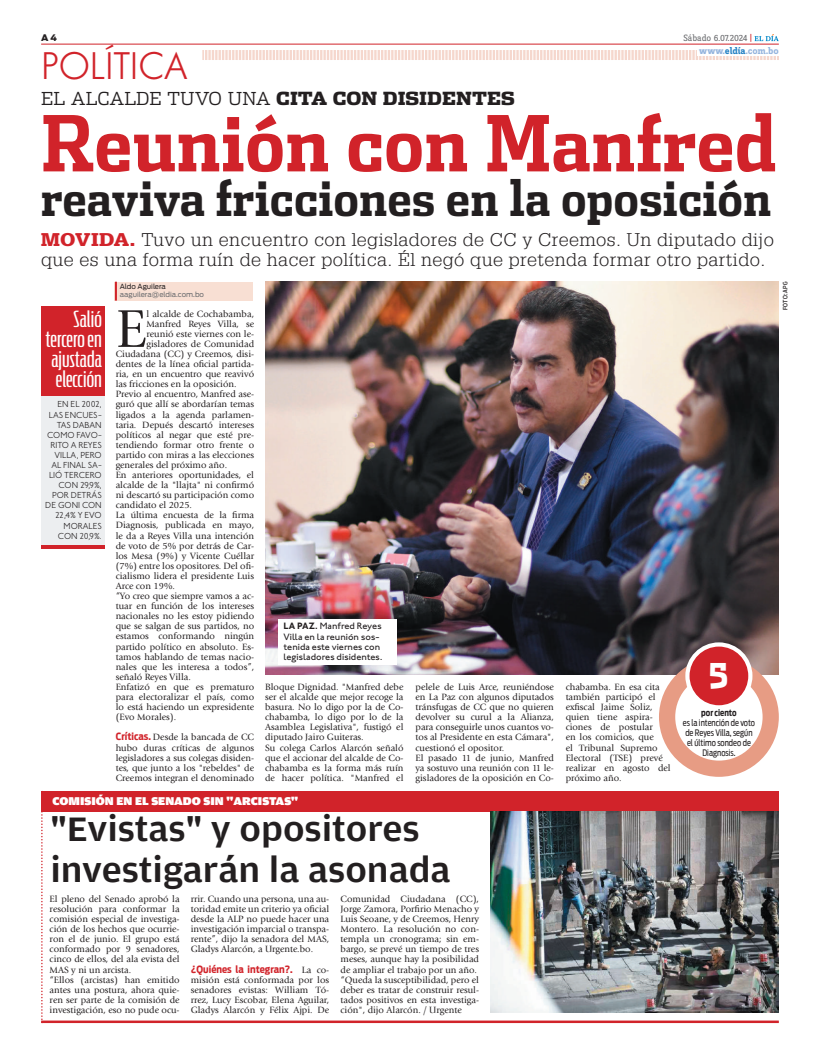
<style>
.page{position:relative;width:820px;height:1056px;background:#fff}
.page>*{position:absolute;margin:0;border:0;box-sizing:border-box;transform-origin:0 0}
.t1{font:700 77px "Dispatch Cond";color:#d1232a}
.t2{font:55.4px "Giovanni";color:#231f20}
.t3{font:700 49px "Dispatch Cond";color:#231f20}
.t4{font:500 36px/40.4px "Amplitude Wide";color:#231f20}
.t5{font:35px "Cg Futura Maxi Lt";color:#d1232a}
.t6{font:900 34px "Dispatch";color:#fff;scale:.8 1}
.t7{font:300 22px/20.2px "Antenna Comp";color:#fff;text-align:right;scale:1.4 1}
.t8{font:300 18px/20.2px "Glypha";letter-spacing:.02em;color:#231f20;scale:1.1 1}
.t9{font:900 18px "Dispatch";color:#231f20}
.t10{font:900 12px "Amplitude Wide";color:#fff}
.t11{font:700 10px "Antenna Cond";color:#d1232a}
.t12{font:700 10px "Zine Slab Dis";color:#95b5de}
.t13{font:9.5px/10.1px "Giovanni";color:#231f20}
.t14{font:500 9.5px/10.1px "Johnston ITC";color:#231f20}
.t15{font:9.5px "Zine Slab Dis";letter-spacing:-.01em;color:#6c6d70}
.t16{font:300 9px/10.1px "Johnston ITC";letter-spacing:-.005em;color:#231f20;text-align:right}
.t17{font:9px/10px "Antenna Cond";color:#231f20;text-align:center;scale:.9 1}
.t18{font:700 9px "Antenna Cond";color:#231f20;scale:.9 1}
.t19{font:900 9px "Antenna";color:#231f20}
.t20{font:7px "Antenna";color:#6c6d70}
.t21{font:7px "Antenna";letter-spacing:-.01em;color:#231f20}
.t22{font:500 6px "Antenna Cond";letter-spacing:.015em;color:#231f20}
.s1{font-weight:300}
.s2{color:#d1232a}
.s3{color:#2783c5}
.s4{font-weight:900;color:#d1232a}
.s5{font-family:"Antenna Cond";font-weight:700;font-size:10px;color:#d1232a}
.s6{font-weight:700}
.s7{font-family:"Giovanni";font-weight:400;font-size:9.5px;color:#231f20}
</style>
<div class="page">
<div style="left:41px;top:791px;width:737px;height:20px;background:#d1232a"></div>
<img style="left:490px;top:811px;width:288px;height:201px">
<hr style="left:41px;top:1020px;width:737px;height:3px;background:#d1232a">
<svg style="left:41px;top:811px;width:2px;height:211px"></svg>
<div style="left:115px;top:282px;width:138px;height:19px;background:#f8dfd3"></div>
<svg style="left:115px;top:282px;width:2px;height:19px"></svg>
<img style="left:265px;top:282px;width:513px;height:393px">
<div style="left:658px;top:657px;width:120px;height:120px;background:#e79c84;border-radius:50%"></div>
<div style="left:675px;top:673px;width:87px;height:88px;background:#fff;border-radius:50%"></div>
<div style="left:687px;top:644px;width:63px;height:63px;background:#d1232a;border-radius:50%"></div>
<div style="left:685px;top:642px;width:67px;height:67px;border:4px solid #fff;border-radius:50%"></div>
<div style="left:41px;top:377px;width:64px;height:170px;background:#eceef0"></div>
<div style="left:41px;top:306px;width:64px;height:90px;background:#d1232a"></div>
<hr style="left:41px;top:545px;width:64px;height:4px;background:#d1232a">
<div style="left:278px;top:619px;width:118px;height:46px;background:#fff"></div>
<svg style="left:202px;top:50px;width:576px;height:10px"></svg>
<hr style="left:41px;top:44px;width:737px;height:1px;background:#d1232a">
<div style="left:696px;top:46px;width:82px;height:9px;background:#fff"></div>
<svg style="left:754px;top:34px;width:24px;height:7px"></svg>
<p class="t19" style="left:41px;top:32px;width:17px">A 4</p>
<h3 class="t5" style="left:41px;top:45px;width:148px">POLÍTICA</h3>
<h3 class="t9" style="left:41px;top:85px;width:475px"><span class="s1">EL ALCALDE TUVO UNA</span> CITA CON DISIDENTES</h3>
<p class="t15" style="left:683px;top:34px;width:70px">Sábado 6.07.2024 <span class="s2">|</span></p>
<p class="t12" style="left:699px;top:45px;width:81px">www.<span class="s3">eldía</span>.com.bo</p>
<h1 class="t1" style="left:41px;top:95px;width:736px">Reunión con Manfred</h1>
<h3 class="t3" style="left:41px;top:167px;width:731px">reaviva fricciones en la oposición</h3>
<h3 class="t8" style="left:41px;top:229px;width:667px"><span class="s4">MOVIDA.</span> Tuvo un encuentro con legisladores de CC y Creemos. Un diputado dijo que es una forma ruín de hacer política. Él negó que pretenda formar otro partido.</h3>
<h3 class="t7" style="left:46px;top:309px;width:42px">Salió tercero en ajustada elección</h3>
<p class="t16" style="left:45px;top:399px;width:58px">EN EL 2002,<br>LAS ENCUES-<br>TAS DABAN<br>COMO FAVO-<br>RITO A REYES<br>VILLA, PERO<br>AL FINAL SA-<br>LIÓ TERCERO<br>CON 29,9%,<br>POR DETRÁS<br>DE GONI CON<br>22,4% Y EVO<br>MORALES<br>CON 20,9%.</p>
<p class="t21" style="left:120px;top:283px;width:48px">Aldo Aguilera</p>
<p class="t20" style="left:120px;top:291px;width:86px">aaguilera@eldia.com.bo</p>
<h2 class="t2" style="left:116px;top:298px;width:32px">E</h2>
<p class="t13" style="left:146px;top:309px;width:109px">l alcalde de Cochabamba,</p>
<p class="t13" style="left:146px;top:319px;width:109px">Manfred Reyes Villa, se</p>
<p class="t13" style="left:146px;top:329px;width:109px">reunió este viernes con le-</p>
<p class="t13" style="left:146px;top:339px;width:109px">gisladores de Comunidad</p>
<p class="t13" style="left:116px;top:349px;width:140px">Ciudadana (CC) y Creemos, disi-</p>
<p class="t13" style="left:116px;top:359px;width:140px">dentes de la línea oficial partida-</p>
<p class="t13" style="left:116px;top:369px;width:140px">ria, en un encuentro que reavivó</p>
<p class="t13" style="left:116px;top:379px;width:122px">las fricciones en la oposición.</p>
<p class="t13" style="left:116px;top:389px;width:140px">Previo al encuentro, Manfred ase-</p>
<p class="t13" style="left:116px;top:399px;width:140px">guró que allí se abordarían temas</p>
<p class="t13" style="left:116px;top:409px;width:140px">ligados a la agenda parlamen-</p>
<p class="t13" style="left:116px;top:420px;width:140px">taria. Depués descartó intereses</p>
<p class="t13" style="left:116px;top:430px;width:140px">políticos al negar que esté pre-</p>
<p class="t13" style="left:116px;top:440px;width:140px">tendiendo formar otro frente o</p>
<p class="t13" style="left:116px;top:450px;width:140px">partido con miras a las elecciones</p>
<p class="t13" style="left:116px;top:460px;width:113px">generales del próximo año.</p>
<p class="t13" style="left:116px;top:470px;width:140px">En anteriores oportunidades, el</p>
<p class="t13" style="left:116px;top:480px;width:140px">alcalde de la "llajta" ni confirmó</p>
<p class="t13" style="left:116px;top:490px;width:140px">ni descartó su participación como</p>
<p class="t13" style="left:116px;top:500px;width:78px">candidato el 2025.</p>
<p class="t13" style="left:116px;top:510px;width:140px">La última encuesta de la firma</p>
<p class="t13" style="left:116px;top:520px;width:140px">Diagnosis, publicada en mayo,</p>
<p class="t13" style="left:116px;top:530px;width:140px">le da a Reyes Villa una intención</p>
<p class="t13" style="left:116px;top:541px;width:140px">de voto de 5% por detrás de Car-</p>
<p class="t13" style="left:116px;top:551px;width:140px">los Mesa (9%) y Vicente Cuéllar</p>
<p class="t13" style="left:116px;top:561px;width:140px">(7%) entre los opositores. Del ofi-</p>
<p class="t13" style="left:116px;top:571px;width:140px">cialismo lidera el presidente Luis</p>
<p class="t13" style="left:116px;top:581px;width:61px">Arce con 19%.</p>
<p class="t13" style="left:116px;top:591px;width:140px">“Yo creo que siempre vamos a ac-</p>
<p class="t13" style="left:116px;top:601px;width:140px">tuar en función de los intereses</p>
<p class="t13" style="left:116px;top:611px;width:140px">nacionales no les estoy pidiendo</p>
<p class="t13" style="left:116px;top:621px;width:140px">que se salgan de sus partidos, no</p>
<p class="t13" style="left:116px;top:631px;width:140px">estamos conformando ningún</p>
<p class="t13" style="left:116px;top:641px;width:140px">partido político en absoluto. Es-</p>
<p class="t13" style="left:116px;top:652px;width:140px">tamos hablando de temas nacio-</p>
<p class="t13" style="left:116px;top:662px;width:140px">nales que les interesa a todos”,</p>
<p class="t13" style="left:116px;top:672px;width:77px">señaló Reyes Villa.</p>
<p class="t13" style="left:116px;top:682px;width:140px">Enfatizó en que es prematuro</p>
<p class="t13" style="left:116px;top:692px;width:140px">para electoralizar el país, como</p>
<p class="t13" style="left:116px;top:702px;width:140px">lo está haciendo un expresidente</p>
<p class="t13" style="left:116px;top:712px;width:62px">(Evo Morales).</p>
<p class="t13" style="left:116px;top:732px;width:140px;text-align:justify"><span class="s5">Críticas.</span> Desde la bancada de CC hubo duras críticas de algunos legisladores a sus colegas disiden&shy;tes, que junto a los "rebeldes" de Creemos integran el denominado</p>
<p class="t14" style="left:283px;top:621px;width:100px"><span class="s6">LA PAZ.</span> Manfred Reyes<br>Villa en la reunión sos&shy;tenida este viernes con legisladores disidentes.</p>
<p class="t13" style="left:265px;top:682px;width:140px">Bloque Dignidad. "Manfred debe ser el alcalde que mejor recoge la basura. No lo digo por la de Co&shy;chabamba, lo digo por lo de la<br>Asamblea Legislativa", fustigó el diputado Jairo Guiteras.<br>Su colega Carlos Alarcón señaló que el accionar del alcalde de Co&shy;chabamba es la forma más ruín de hacer política. "Manfred el</p>
<p class="t13" style="left:565px;top:682px;width:107px">chabamba. En esa cita también participó el exfiscal Jaime Soliz, quien tiene aspira&shy;ciones de postular<br>en los comicios, que<br>el Tribunal Supremo<br>Electoral (TSE) prevé realizar en agosto del próximo año.</p>
<p class="t13" style="left:415px;top:682px;width:140px">pelele de Luis Arce, reuniéndose en La Paz con algunos diputados tránsfugas de CC que no quieren devolver su curul a la Alianza, para conseguirle unos cuantos vo&shy;tos al Presidente en esta Cámara", cuestionó el opositor.<br>El pasado 11 de junio, Manfred ya sostuvo una reunión con 11 le&shy;gisladores de la oposición en Co-</p>
<p class="t10" style="left:52px;top:794px;width:247px">COMISIÓN EN EL SENADO SIN "ARCISTAS"</p>
<h3 class="t4" style="left:50px;top:810px;width:401px">"Evistas" y opositores investigarán la asonada</h3>
<p class="t13" style="left:50px;top:894px;width:131px">El pleno del Senado aprobó la resolución para conformar la comisión especial de investiga&shy;ción de los hechos que ocurrie&shy;ron el de junio. El grupo está conformado por 9 senadores, cinco de ellos, del ala evista del<br>MAS y ni un arcista.<br>“Ellos (arcistas) han emitido antes una postura, ahora quie&shy;ren ser parte de la comisión de investigación, eso no pude ocu-</p>
<p class="t13" style="left:191px;top:894px;width:140px;text-align:justify">rrir. Cuando una persona, una au&shy;toridad emite un criterio ya oficial desde la ALP no puede hacer una investigación imparcial o transpa&shy;rente”, dijo la senadora del MAS, Gladys Alarcón, a Urgente.bo.</p>
<p class="t11" style="left:191px;top:963px;width:140px">¿Quiénes la integran?. <span class="s7">La co-</span></p>
<p class="t13" style="left:191px;top:975px;width:140px;text-align:justify">misión está conformada por los senadores evistas: William Tó&shy;rrez, Lucy Escobar, Elena Aguilar, Gladys Alarcón y Félix Ajpi. De</p>
<p class="t13" style="left:340px;top:894px;width:140px">Comunidad Ciudadana (CC),<br>Jorge Zamora, Porfirio Menacho y<br>Luis Seoane, y de Creemos, Henry<br>Montero. La resolución no con&shy;templa un cronograma; sin em&shy;bargo, se prevé un tiempo de tres meses, aunque hay la posibilidad de ampliar el trabajo por un año. “Queda la susceptibilidad, pero el deber es tratar de construir resul&shy;tados positivos en esta investiga&shy;ción", dijo Alarcón. / Urgente</p>
<h3 class="t6" style="left:708px;top:651px;width:26px">5</h3>
<p class="t18" style="left:701px;top:707px;width:41px">por ciento</p>
<p class="t17" style="left:682px;top:717px;width:82px">es la intención de voto de Reyes Villa, según el último sondeo de<br>Diagnosis.</p>
<p class="t22" style="left:781px;top:310px;width:29px;rotate:-90deg">FOTO: apg</p>
</div>
